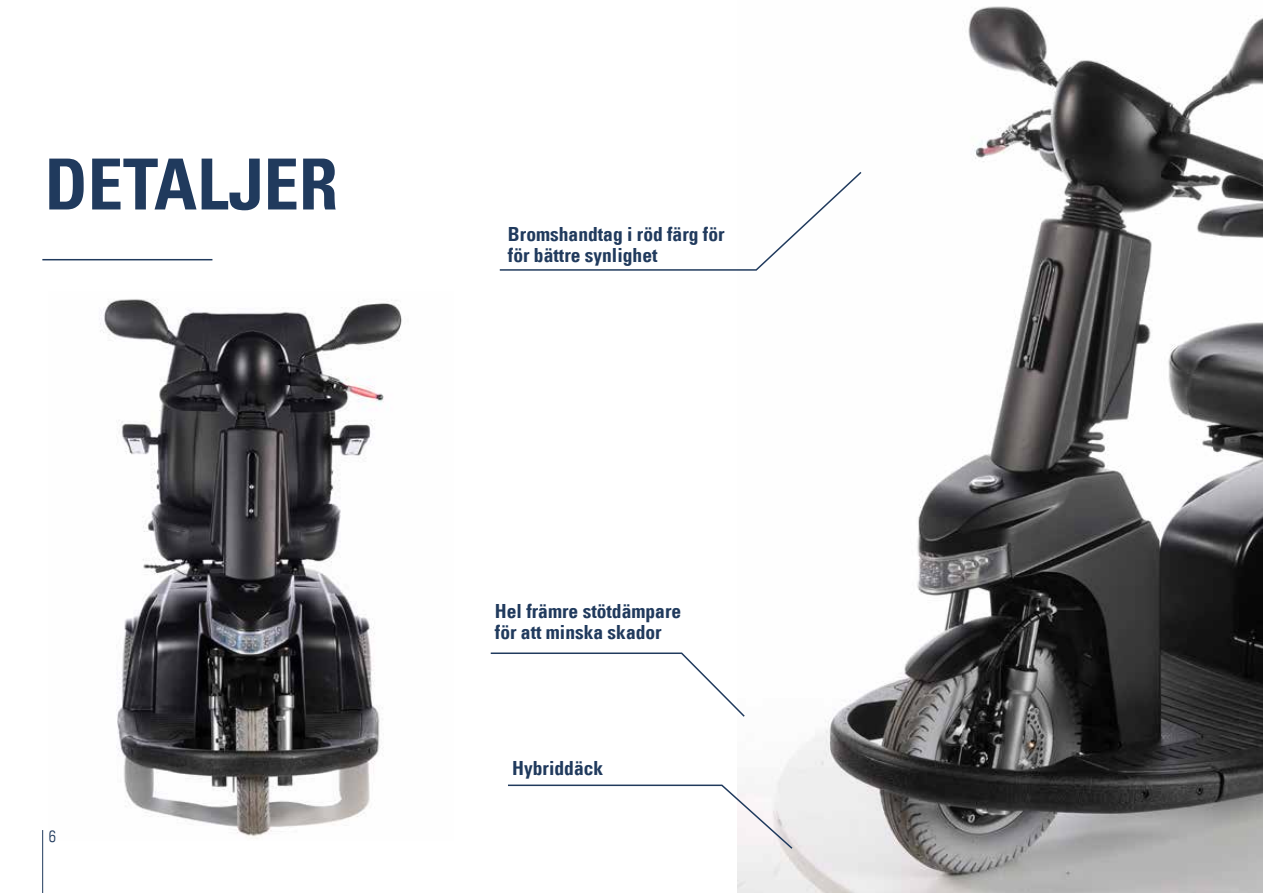
<style>
.page{position:relative;width:1263px;height:893px;background:#fff}
.page>*{position:absolute;margin:0;border:0;box-sizing:border-box;transform-origin:0 0}
.t1{font:70.5px "Univers Com 67 Bold Cond";color:#203a5d}
.t2{font:19.5px/21px "Univers Com 67 Bold Cond";color:#203a5d}
.t3{font:16.5px "Univers Com 47 Light Cond";color:#203a5d}
</style>
<div class="page">
<img style="left:738px;top:6px;width:525px;height:887px">
<img style="left:99px;top:299px;width:303px;height:540px">
<svg style="left:508px;top:784px;width:286px;height:66px"></svg>
<svg style="left:490px;top:652px;width:256px;height:66px"></svg>
<svg style="left:499px;top:170px;width:364px;height:101px"></svg>
<hr style="left:42px;top:259px;width:170px;height:1px;background:#203a5d">
<hr style="left:42px;top:830px;width:1px;height:63px;background:#203a5d">
<h1 class="t1" style="left:45px;top:141px;width:295px">DETALJER</h1>
<p class="t3" style="left:49px;top:826px;width:9px">6</p>
<p class="t2" style="left:508px;top:224px;width:218px">Bromshandtag i röd färg för för bättre synlighet</p>
<p class="t2" style="left:495px;top:600px;width:188px">Hel främre stötdämpare för att minska skador</p>
<p class="t2" style="left:512px;top:757px;width:92px">Hybriddäck</p>
</div>
